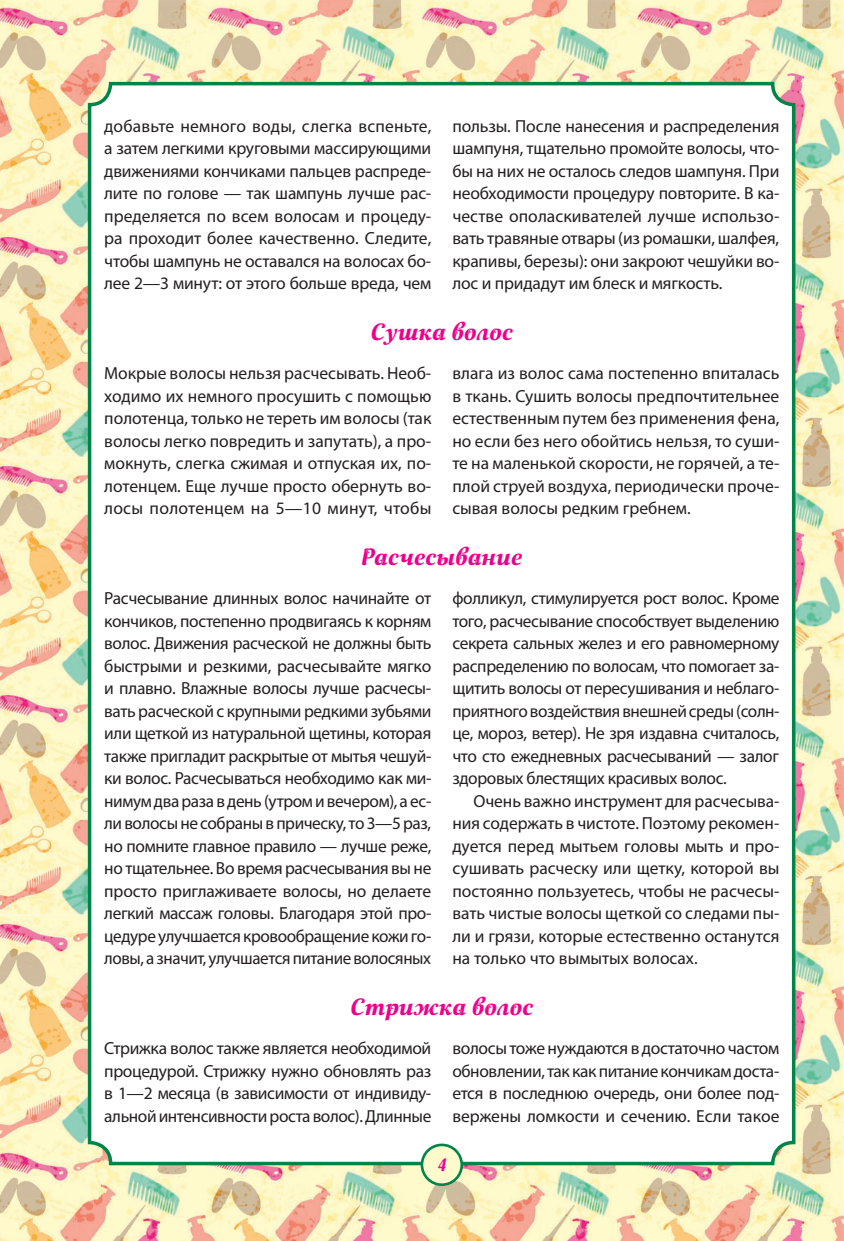
<style>
.page{position:relative;width:844px;height:1241px;background:#fff}
.page>*{position:absolute;margin:0;border:0;box-sizing:border-box;transform-origin:0 0}
.Head3{font:22.75px "Lockon";color:#ed028c}
.First{font:17.5px/22.4px "Myriad Pro";letter-spacing:-.02em;color:#231f20;text-align:justify}
.MainText{font:17.5px/22.4px "Myriad Pro";letter-spacing:-.01em;color:#231f20;text-align:justify}
.PageNum{font:17.5px "Lockon";color:#ed028c;scale:.9 1}
</style>
<div class="page">
<img style="left:0;top:0;width:844px;height:1240px">
<div style="left:90px;top:84px;width:703px;height:1079px;background:#fff;border-radius:21px"></div>
<div style="left:88px;top:82px;width:707px;height:1083px;border:4px solid #00844a;border-radius:21px"></div>
<div style="left:422px;top:1144px;width:39px;height:40px;background:#fffbcc;border-radius:50%"></div>
<div style="left:420px;top:1143px;width:43px;height:42px;border:3px solid #00844a;border-radius:50%"></div>
<p class="MainText" style="left:104px;top:114px;width:328px">добавьте немного воды, слегка вспеньте, а затем легкими круговыми массирующими движениями кончиками пальцев распреде&shy;лите по голове — так шампунь лучше рас&shy;пределяется по всем волосам и процеду&shy;ра проходит более качественно. Следите, чтобы шампунь не оставался на волосах бо&shy;лее 2—3 минут: от этого больше вреда, чем</p>
<p class="MainText" style="left:452px;top:114px;width:328px">пользы. После нанесения и распределения шампуня, тщательно промойте волосы, что&shy;бы на них не осталось следов шампуня. При необходимости процедуру повторите. В ка&shy;честве ополаскивателей лучше использо&shy;вать травяные отвары (из ромашки, шалфея, крапивы, березы): они закроют чешуйки во&shy;лос и придадут им блеск и мягкость.</p>
<p class="Head3" style="left:370px;top:317px;width:144px">Сушка волос</p>
<p class="First" style="left:104px;top:362px;width:328px">Мокрые волосы нельзя расчесывать. Необ&shy;ходимо их немного просушить с помощью полотенца, только не тереть им волосы (так волосы легко повредить и запутать), а про&shy;мокнуть, слегка сжимая и отпуская их, по&shy;лотенцем. Еще лучше просто обернуть во&shy;лосы полотенцем на 5—10 минут, чтобы</p>
<p class="First" style="left:452px;top:362px;width:328px">влага из волос сама постепенно впиталась в ткань. Сушить волосы предпочтительнее естественным путем без применения фена, но если без него обойтись нельзя, то суши&shy;те на маленькой скорости, не горячей, а те&shy;плой струей воздуха, периодически проче&shy;сывая волосы редким гребнем.</p>
<p class="Head3" style="left:361px;top:541px;width:163px">Расчесывание</p>
<p class="First" style="left:104px;top:586px;width:328px">Расчесывание длинных волос начинайте от кончиков, постепенно продвигаясь к корням волос. Движения расческой не должны быть быстрыми и резкими, расчесывайте мягко и плавно. Влажные волосы лучше расчесы&shy;вать расческой с крупными редкими зубьями или щеткой из натуральной щетины, которая также пригладит раскрытые от мытья чешуй&shy;ки волос. Расчесываться необходимо как ми&shy;нимум два раза в день (утром и вечером), а ес&shy;ли волосы не собраны в прическу, то 3—5 раз, но помните главное правило — лучше реже, но тщательнее. Во время расчесывания вы не просто приглаживаете волосы, но делаете легкий массаж головы. Благодаря этой про&shy;цедуре улучшается кровообращение кожи го&shy;ловы, а значит, улучшается питание волосяных</p>
<p class="First" style="left:452px;top:586px;width:328px">фолликул, стимулируется рост волос. Кроме того, расчесывание способствует выделению секрета сальных желез и его равномерному распределению по волосам, что помогает за&shy;щитить волосы от пересушивания и неблаго&shy;приятного воздействия внешней среды (солн&shy;це, мороз, ветер). Не зря издавна считалось, что сто ежедневных расчесываний — залог здоровых блестящих красивых волос.</p>
<p class="MainText" style="left:452px;top:789px;width:328px;text-indent:21px">Очень важно инструмент для расчесыва&shy;ния содержать в чистоте. Поэтому рекомен&shy;дуется перед мытьем головы мыть и про&shy;сушивать расческу или щетку, которой вы постоянно пользуетесь, чтобы не расчесы&shy;вать чистые волосы щеткой со следами пы&shy;ли и грязи, которые естественно останутся на только что вымытых волосах.</p>
<p class="Head3" style="left:350px;top:991px;width:185px">Стрижка волос</p>
<p class="First" style="left:104px;top:1036px;width:328px">Стрижка волос также является необходимой процедурой. Стрижку нужно обновлять раз в 1—2 месяца (в зависимости от индивиду&shy;альной интенсивности роста волос). Длинные</p>
<p class="First" style="left:452px;top:1036px;width:328px">волосы тоже нуждаются в достаточно частом обновлении, так как питание кончикам доста&shy;ется в последнюю очередь, они более под&shy;вержены ломкости и сечению. Если такое</p>
<p class="PageNum" style="left:437px;top:1153px;width:11px">4</p>
</div>
